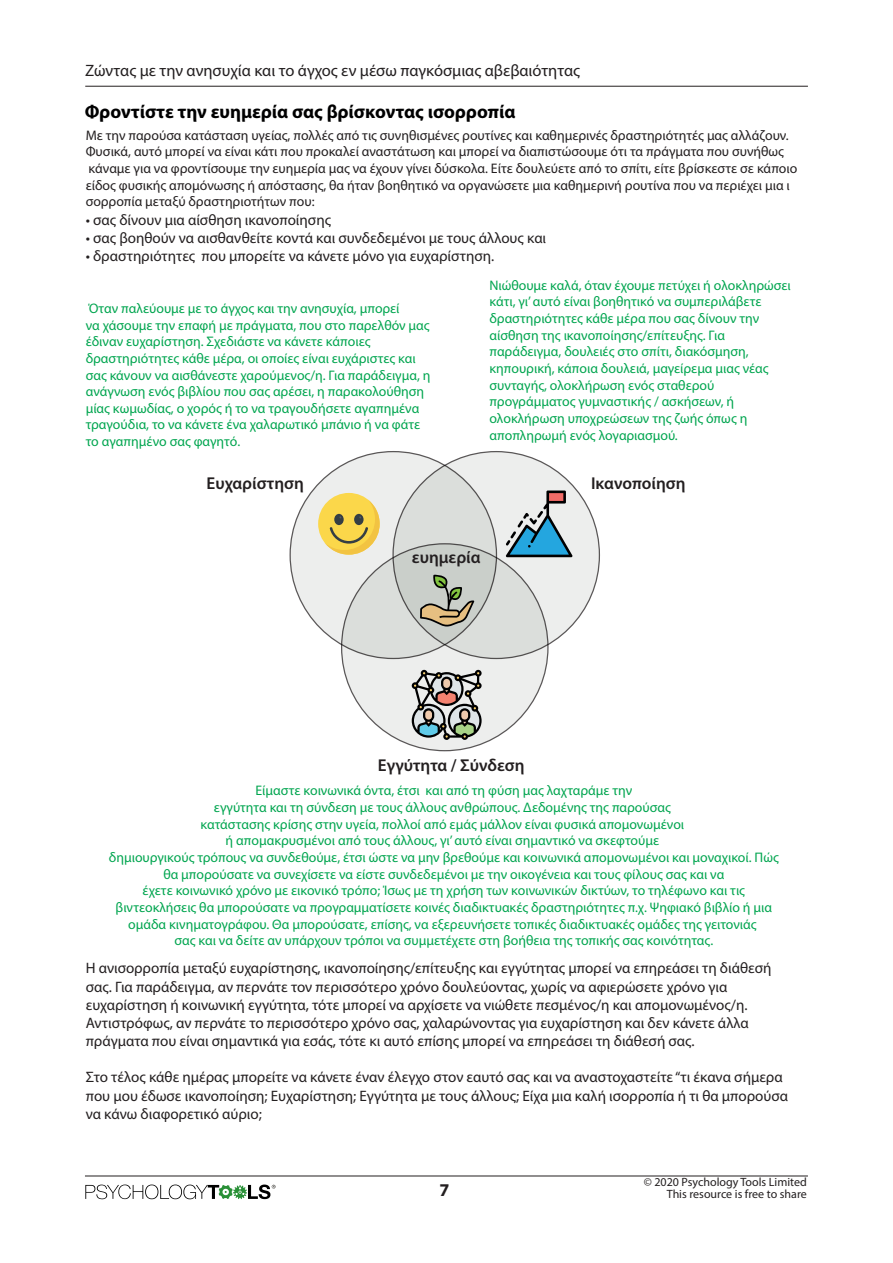
<style>
.page{position:relative;width:893px;height:1263px;background:#fff}
.page>*{position:absolute;margin:0;border:0;box-sizing:border-box;transform-origin:0 0}
.t1{font:700 18.9px "Myriad Pro";color:#000001}
.t2{font:700 18px "Myriad Pro";color:#231f20}
.t3{font:600 17.25px "Myriad Pro";color:#231f20}
.t4{font:16.5px "Myriad Pro";color:#231f20}
.t5{font:15.15px/18.1px "Myriad Pro";color:#231f20}
.t6{font:13.8px/16.6px "Myriad Pro";color:#00a54f}
.t7{font:13.8px/16.6px "Myriad Pro";color:#231f20}
.t8{font:12px/12px "Myriad Pro";color:#231f20;text-align:right}
</style>
<div class="page">
<hr style="left:85px;top:86px;width:723px;height:1px;background:#231f20">
<svg style="left:85px;top:1184px;width:190px;height:15px"></svg>
<hr style="left:85px;top:1176px;width:723px;height:1px;background:#231f20">
<div style="left:290px;top:452px;width:206px;height:206px;background:#e7e9e7;border-radius:50%"></div>
<svg style="left:393px;top:452px;width:206px;height:206px;fill:#edeeed"></svg>
<svg style="left:342px;top:544px;width:206px;height:207px"></svg>
<svg style="left:506px;top:490px;width:66px;height:67px;background:#90aebc"></svg>
<svg style="left:412px;top:670px;width:70px;height:70px;background:#90918d"></svg>
<div style="left:318px;top:493px;width:62px;height:62px;background:#fbd74a;border-radius:50%"></div>
<svg style="left:325px;top:500px;width:55px;height:55px"></svg>
<svg style="left:420px;top:574px;width:54px;height:52px;background:#a8a793"></svg>
<p class="t4" style="left:85px;top:60px;width:496px">Ζώντας με την ανησυχία και το άγχος εν μέσω παγκόσμιας αβεβαιότητας</p>
<p class="t1" style="left:85px;top:99px;width:432px">Φροντίστε την ευημερία σας βρίσκοντας ισορροπία</p>
<p class="t7" style="left:86px;top:127px;width:713px">Με την παρούσα κατάσταση υγείας, πολλές από τις συνηθισμένες ρουτίνες και καθημερινές δραστηριότητές μας αλλάζουν.<br>Φυσικά, αυτό μπορεί να είναι κάτι που προκαλεί αναστάτωση και μπορεί να διαπιστώσουμε ότι τα πράγματα που συνήθως κάναμε για να φροντίσουμε την ευημερία μας να έχουν γίνει δύσκολα. Είτε δουλεύετε από το σπίτι, είτε βρίσκεστε σε κάποιο είδος φυσικής απομόνωσης ή απόστασης, θα ήταν βοηθητικό να οργανώσετε μια καθημερινή ρουτίνα που να περιέχει μια ι σορροπία μεταξύ δραστηριοτήτων που:</p>
<p class="t5" style="left:86px;top:210px;width:247px">• σας δίνουν μια αίσθηση ικανοποίησης</p>
<p class="t5" style="left:86px;top:228px;width:462px">• σας βοηθούν να αισθανθείτε κοντά και συνδεδεμένοι με τους άλλους και</p>
<p class="t5" style="left:86px;top:246px;width:410px">• δραστηριότητες που μπορείτε να κάνετε μόνο για ευχαρίστηση.</p>
<p class="t6" style="left:86px;top:300px;width:346px">Όταν παλεύουμε με το άγχος και την ανησυχία, μπορεί<br>να χάσουμε την επαφή με πράγματα, που στο παρελθόν μας έδιναν ευχαρίστηση. Σχεδιάστε να κάνετε κάποιες δραστηριότητες κάθε μέρα, οι οποίες είναι ευχάριστες και σας κάνουν να αισθάνεστε χαρούμενος/η. Για παράδειγμα, η ανάγνωση ενός βιβλίου που σας αρέσει, η παρακολούθηση μίας κωμωδίας, ο χορός ή το να τραγουδήσετε αγαπημένα τραγούδια, το να κάνετε ένα χαλαρωτικό μπάνιο ή να φάτε το αγαπημένο σας φαγητό.</p>
<p class="t6" style="left:489px;top:277px;width:303px">Νιώθουμε καλά, όταν έχουμε πετύχει ή ολοκληρώσει κάτι, γι’ αυτό είναι βοηθητικό να συμπεριλάβετε δραστηριότητες κάθε μέρα που σας δίνουν την αίσθηση της ικανοποίησης/επίτευξης. Για παράδειγμα, δουλειές στο σπίτι, διακόσμηση, κηπουρική, κάποια δουλειά, μαγείρεμα μιας νέας συνταγής, ολοκλήρωση ενός σταθερού προγράμματος γυμναστικής / ασκήσεων, ή ολοκλήρωση υποχρεώσεων της ζωής όπως η αποπληρωμή ενός λογαριασμού.</p>
<p class="t3" style="left:207px;top:472px;width:99px">Ευχαρίστηση</p>
<p class="t3" style="left:591px;top:472px;width:96px">Ικανοποίηση</p>
<p class="t3" style="left:412px;top:546px;width:70px">ευημερία</p>
<p class="t3" style="left:378px;top:754px;width:148px">Εγγύτητα / Σύνδεση</p>
<p class="t6" style="left:109px;top:782px;width:671px;text-align:center">Είμαστε κοινωνικά όντα, έτσι και από τη φύση μας λαχταράμε την<br>εγγύτητα και τη σύνδεση με τους άλλους ανθρώπους. Δεδομένης της παρούσας<br>κατάστασης κρίσης στην υγεία, πολλοί από εμάς μάλλον είναι φυσικά απομονωμένοι<br>ή απομακρυσμένοι από τους άλλους, γι’ αυτό είναι σημαντικό να σκεφτούμε<br>δημιουργικούς τρόπους να συνδεθούμε, έτσι ώστε να μην βρεθούμε και κοινωνικά απομονωμένοι και μοναχικοί. Πώς θα μπορούσατε να συνεχίσετε να είστε συνδεδεμένοι με την οικογένεια και τους φίλους σας και να<br>έχετε κοινωνικό χρόνο με εικονικό τρόπο; Ίσως με τη χρήση των κοινωνικών δικτύων, το τηλέφωνο και τις βιντεοκλήσεις θα μπορούσατε να προγραμματίσετε κοινές διαδικτυακές δραστηριότητες π.χ. Ψηφιακό βιβλίο ή μια ομάδα κινηματογράφου. Θα μπορούσατε, επίσης, να εξερευνήσετε τοπικές διαδικτυακές ομάδες της γειτονιάς<br>σας και να δείτε αν υπάρχουν τρόποι να συμμετέχετε στη βοήθεια της τοπικής σας κοινότητας.</p>
<p class="t5" style="left:86px;top:959px;width:687px">Η ανισορροπία μεταξύ ευχαρίστησης, ικανοποίησης/επίτευξης και εγγύτητας μπορεί να επηρεάσει τη διάθεσή σας. Για παράδειγμα, αν περνάτε τον περισσότερο χρόνο δουλεύοντας, χωρίς να αφιερώσετε χρόνο για ευχαρίστηση ή κοινωνική εγγύτητα, τότε μπορεί να αρχίσετε να νιώθετε πεσμένος/η και απομονωμένος/η.<br>Αντιστρόφως, αν περνάτε το περισσότερο χρόνο σας, χαλαρώνοντας για ευχαρίστηση και δεν κάνετε άλλα πράγματα που είναι σημαντικά για εσάς, τότε κι αυτό επίσης μπορεί να επηρεάσει τη διάθεσή σας.</p>
<p class="t5" style="left:86px;top:1068px;width:704px">Στο τέλος κάθε ημέρας μπορείτε να κάνετε έναν έλεγχο στον εαυτό σας και να αναστοχαστείτε “τι έκανα σήμερα που μου έδωσε ικανοποίηση; Ευχαρίστηση; Εγγύτητα με τους άλλους; Είχα μια καλή ισορροπία ή τι θα μπορούσα να κάνω διαφορετικό αύριο;</p>
<h2 class="t2" style="left:439px;top:1178px;width:11px">7</h2>
<p class="t8" style="left:644px;top:1176px;width:165px">© 2020 Psychology Tools Limited<br>This resource is free to share</p>
</div>
